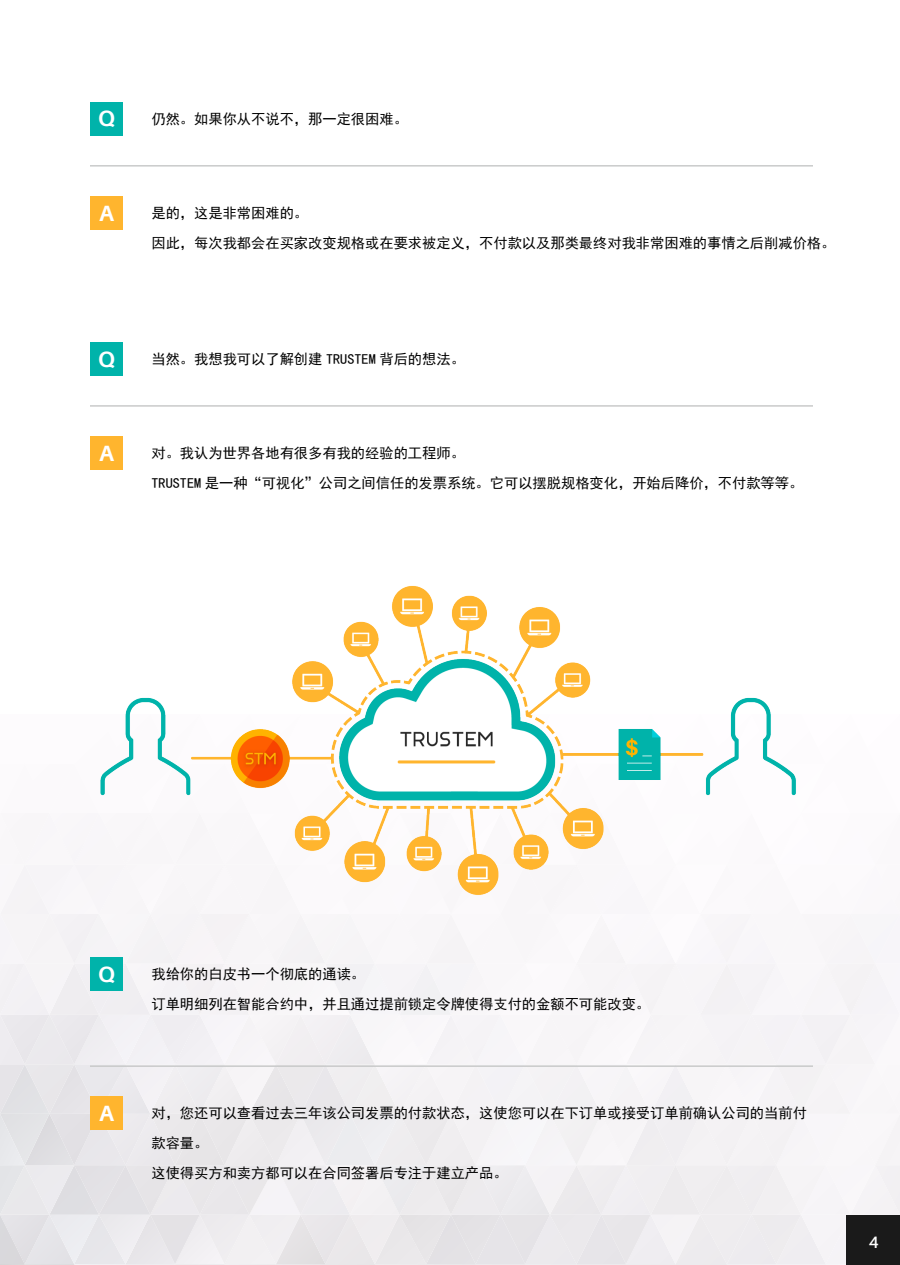
<style>
.page{position:relative;width:900px;height:1265px;background:#fff}
.page>*{position:absolute;margin:0;border:0;box-sizing:border-box;transform-origin:0 0}
.t1{font:700 22.05px "Aileron";color:#fff}
.t2{font:600 16.5px "Aileron";color:#fff}
.t3{font:14.25px/30px "Sim Hei";color:#000}
</style>
<div class="page">
<svg style="left:0;top:865px;width:900px;height:400px"></svg>
<div style="left:846px;top:1215px;width:54px;height:49px;background:#1a1a1a"></div>
<div style="left:90px;top:102px;width:33px;height:33px;background:#00b3aa"></div>
<hr style="left:90px;top:165px;width:723px;height:1px;background:#c9caca">
<div style="left:90px;top:196px;width:33px;height:34px;background:#ffb52e"></div>
<div style="left:90px;top:342px;width:33px;height:33px;background:#00b3aa"></div>
<hr style="left:90px;top:405px;width:723px;height:1px;background:#c9caca">
<div style="left:90px;top:436px;width:33px;height:34px;background:#ffb52e"></div>
<div style="left:90px;top:957px;width:33px;height:33px;background:#00b3aa"></div>
<hr style="left:90px;top:1065px;width:723px;height:1px;background:#c9caca">
<div style="left:90px;top:1096px;width:33px;height:34px;background:#ffb52e"></div>
<img style="left:93px;top:585px;width:709px;height:313px">
<h1 class="t1" style="left:98px;top:106px;width:18px">Q</h1>
<p class="t3" style="left:151px;top:104px;width:258px">仍然。如果你从不说不，那一定很困难。</p>
<h1 class="t1" style="left:99px;top:201px;width:16px">A</h1>
<p class="t3" style="left:151px;top:198px;width:685px">是的，这是非常困难的。<br>因此，每次我都会在买家改变规格或在要求被定义，不付款以及那类最终对我非常困难的事情之后削减价格。</p>
<h1 class="t1" style="left:98px;top:346px;width:18px">Q</h1>
<p class="t3" style="left:151px;top:344px;width:315px">当然。我想我可以了解创建 TRUSTEM 背后的想法。</p>
<h1 class="t1" style="left:99px;top:441px;width:16px">A</h1>
<p class="t3" style="left:151px;top:438px;width:653px">对。我认为世界各地有很多有我的经验的工程师。<br>TRUSTEM 是一种“可视化”公司之间信任的发票系统。它可以摆脱规格变化，开始后降价，不付款等等。</p>
<h1 class="t1" style="left:98px;top:961px;width:18px">Q</h1>
<p class="t3" style="left:151px;top:959px;width:500px">我给你的白皮书一个彻底的通读。<br>订单明细列在智能合约中，并且通过提前锁定令牌使得支付的金额不可能改变。</p>
<h1 class="t1" style="left:99px;top:1101px;width:16px">A</h1>
<p class="t3" style="left:151px;top:1098px;width:657px">对，您还可以查看过去三年该公司发票的付款状态，这使您可以在下订单或接受订单前确认公司的当前付款容量。<br>这使得买方和卖方都可以在合同签署后专注于建立产品。</p>
<p class="t2" style="left:869px;top:1232px;width:11px">4</p>
</div>
